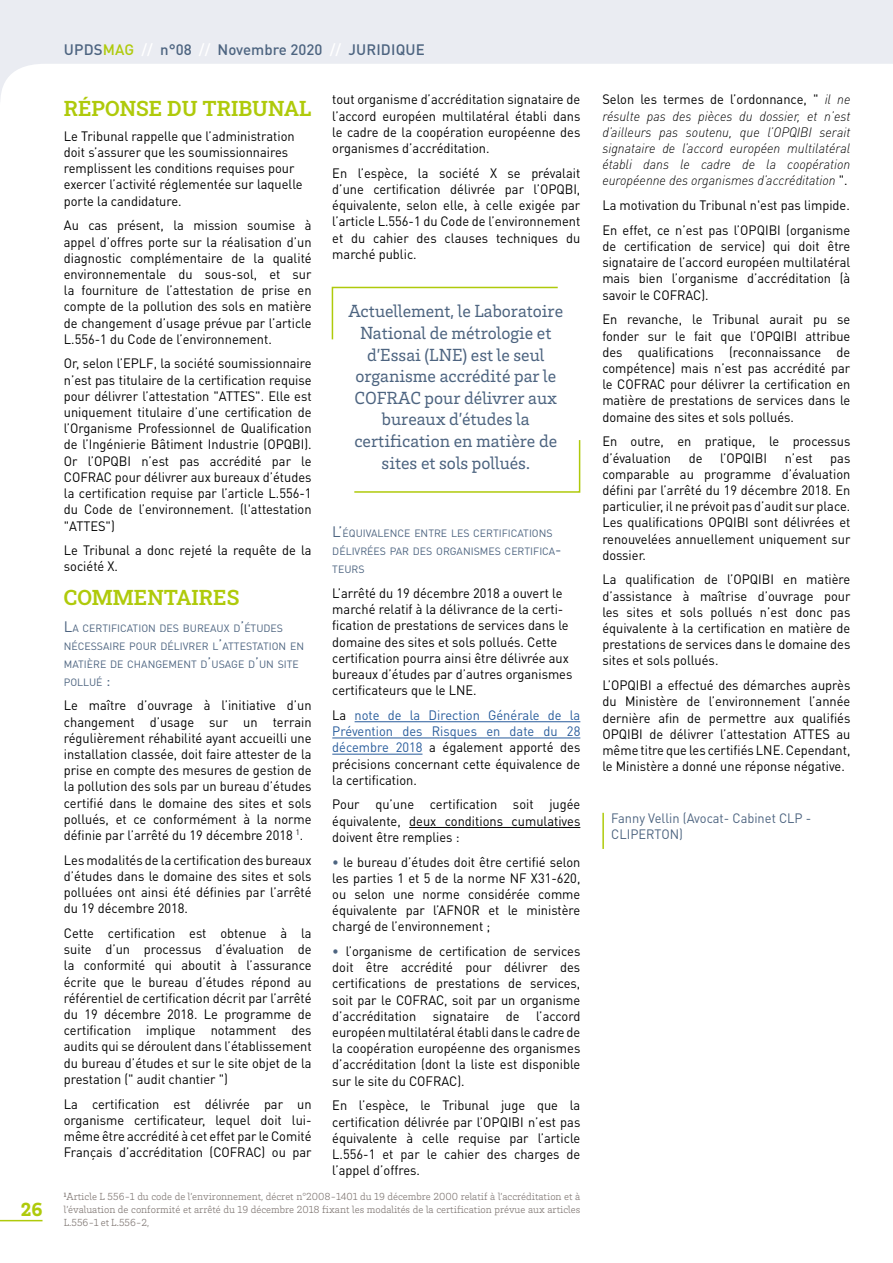
<style>
.page{position:relative;width:893px;height:1263px;background:#fff}
.page>*{position:absolute;margin:0;border:0;box-sizing:border-box;transform-origin:0 0}
.t1{font:600 21px "Roboto Slab";color:#afca0b}
.t2{font:900 19.5px "Brix Slab";color:#afca0b}
.t3{font:18px/21.6px "Brix Slab";color:#4d6480;text-align:center}
.t4{font:500 15px "DIN Pro";letter-spacing:.01em;color:#4d6480}
.t5{font:13.5px/16.2px "DIN Pro";color:#000;text-align:justify;scale:.95 1}
.t6{font:italic 300 13.5px/16.2px "DINOT";color:#000;text-align:justify;scale:.95 1}
.t7{font:13.5px/16.2px "DIN Pro";color:#4d6480;scale:.95 1}
.t8{font:300 10.5px/12.6px "Brix Slab";color:#7e7571;text-align:justify}
.t9{font:10.5px/18px "DIN Pro";color:#4d6480}
.s1{color:#afca0b}
.s2{color:#fff}
.s3{font-size:15px}
.s4{color:#275b9b}
.s5{color:#4d6480}
.s6{font-family:"DINOT";font-weight:300;font-style:italic}
.s7{font-family:"DIN Pro";font-weight:400;font-style:normal}
</style>
<div class="page">
<svg style="left:0;top:0;width:893px;height:99px;fill:#eaecf2"></svg>
<hr style="left:0;top:1220px;width:43px;height:1px;background:#afca0b">
<hr style="left:355px;top:721px;width:225px;height:1px;background:#275b9b">
<hr style="left:332px;top:738px;width:248px;height:1px;background:#275b9b">
<hr style="left:332px;top:754px;width:90px;height:1px;background:#275b9b">
<hr style="left:409px;top:827px;width:171px;height:1px;background:#000">
<svg style="left:354px;top:440px;width:227px;height:53px"></svg>
<svg style="left:331px;top:286px;width:227px;height:54px"></svg>
<hr style="left:602px;top:813px;width:2px;height:36px;background:#afca0b">
<h2 class="t2" style="left:21px;top:1196px;width:23px">26</h2>
<p class="t4" style="left:64px;top:39px;width:362px">UPDS<span class="s1">MAG</span> <span class="s2">//</span> n°08 <span class="s2">//</span> Novembre 2020 <span class="s2">//</span> JURIDIQUE</p>
<h1 class="t1" style="left:64px;top:94px;width:249px">RÉPONSE DU TRIBUNAL</h1>
<p class="t5" style="left:64px;top:127px;width:253px;text-align:left">Le Tribunal rappelle que l’administration doit s’assurer que les soumissionnaires remplissent les conditions requises pour exercer l’activité réglementée sur laquelle porte la candidature.</p>
<p class="t5" style="left:64px;top:217px;width:262px">Au cas présent, la mission soumise à appel d’offres porte sur la réalisation d’un diagnostic complémentaire de la qualité environnementale du sous-sol, et sur la fourniture de l’attestation de prise en compte de la pollution des sols en matière de changement d’usage prévue par l’article L.556-1 du Code de l’environnement.</p>
<p class="t5" style="left:64px;top:355px;width:262px">Or, selon l’EPLF, la société soumissionnaire n’est pas titulaire de la certification requise pour délivrer l’attestation "ATTES". Elle est uniquement titulaire d’une certification de l’Organisme Professionnel de Qualification de l’Ingénierie Bâtiment Industrie (OPQBI).<br>Or l’OPQBI n’est pas accrédité par le COFRAC pour délivrer aux bureaux d’études la certification requise par l’article L.556-1 du Code de l’environnement. (l'attestation "ATTES")</p>
<p class="t5" style="left:64px;top:542px;width:262px">Le Tribunal a donc rejeté la requête de la société X.</p>
<h1 class="t1" style="left:64px;top:583px;width:177px">COMMENTAIRES</h1>
<p class="t9" style="left:64px;top:618px;width:242px"><span class="s3">L</span>A CERTIFICATION DES BUREAUX D<span class="s3">’</span>ÉTUDES<br>NÉCESSAIRE POUR DÉLIVRER L<span class="s3">’</span>ATTESTATION EN<br>MATIÈRE DE CHANGEMENT D<span class="s3">’</span>USAGE D<span class="s3">’</span>UN SITE<br>POLLUÉ <span class="s3">:</span></p>
<p class="t5" style="left:64px;top:697px;width:262px">Le maître d’ouvrage à l’initiative d’un changement d’usage sur un terrain régulièrement réhabilité ayant accueilli une installation classée, doit faire attester de la prise en compte des mesures de gestion de la pollution des sols par un bureau d’études certifié dans le domaine des sites et sols pollués, et ce conformément à la norme définie par l’arrêté du 19 décembre 2018 <sup>1</sup>.</p>
<p class="t5" style="left:64px;top:851px;width:262px">Les modalités de la certification des bureaux d’études dans le domaine des sites et sols polluées ont ainsi été définies par l’arrêté du 19 décembre 2018.</p>
<p class="t5" style="left:64px;top:924px;width:262px">Cette certification est obtenue à la suite d’un processus d’évaluation de la conformité qui aboutit à l’assurance écrite que le bureau d’études répond au référentiel de certification décrit par l’arrêté du 19 décembre 2018. Le programme de certification implique notamment des audits qui se déroulent dans l’établissement du bureau d’études et sur le site objet de la prestation (" audit chantier ")</p>
<p class="t5" style="left:64px;top:1095px;width:262px">La certification est délivrée par un organisme certificateur, lequel doit lui&shy;même être accrédité à cet effet par le Comité Français d’accréditation (COFRAC) ou par</p>
<p class="t5" style="left:332px;top:91px;width:263px">tout organisme d’accréditation signataire de l’accord européen multilatéral établi dans le cadre de la coopération européenne des organismes d’accréditation.</p>
<p class="t5" style="left:332px;top:164px;width:263px">En l’espèce, la société X se prévalait d’une certification délivrée par l’OPQBI, équivalente, selon elle, à celle exigée par l’article L.556-1 du Code de l’environnement et du cahier des clauses techniques du marché public.</p>
<h3 class="t3" style="left:348px;top:300px;width:216px">Actuellement, le Laboratoire<br>National de métrologie et d’Essai (LNE) est le seul organisme accrédité par le<br>COFRAC pour délivrer aux bureaux d’études la certification en matière de sites et sols pollués.</h3>
<p class="t9" style="left:332px;top:524px;width:231px"><span class="s3">L’</span>ÉQUIVALENCE ENTRE LES CERTIFICATIONS<br>DÉLIVRÉES PAR DES ORGANISMES CERTIFICA<span class="s3">-<br></span>TEURS</p>
<p class="t5" style="left:332px;top:584px;width:254px;text-align:left">L’arrêté du 19 décembre 2018 a ouvert le marché relatif à la délivrance de la certi&shy;fication de prestations de services dans le domaine des sites et sols pollués. Cette certification pourra ainsi être délivrée aux bureaux d’études par d’autres organismes certificateurs que le LNE.</p>
<p class="t5" style="left:332px;top:706px;width:263px">La <span class="s4">note de la Direction Générale de la Prévention des Risques en date du 28 décembre 2018</span> a également apporté des précisions concernant cette équivalence de la certification.</p>
<p class="t5" style="left:332px;top:796px;width:263px">Pour qu’une certification soit jugée équivalente, deux conditions cumulatives doivent être remplies :</p>
<p class="t5" style="left:332px;top:853px;width:263px"><span class="s5">•</span> le bureau d’études doit être certifié selon les parties 1 et 5 de la norme NF X31-620, ou selon une norme considérée comme équivalente par l’AFNOR et le ministère chargé de l’environnement ;</p>
<p class="t5" style="left:332px;top:942px;width:263px"><span class="s5">•</span> l’organisme de certification de services doit être accrédité pour délivrer des certifications de prestations de services, soit par le COFRAC, soit par un organisme d’accréditation signataire de l’accord européen multilatéral établi dans le cadre de la coopération européenne des organismes d’accréditation (dont la liste est disponible sur le site du COFRAC).</p>
<p class="t5" style="left:332px;top:1097px;width:263px">En l’espèce, le Tribunal juge que la certification délivrée par l’OPQIBI n’est pas équivalente à celle requise par l’article L.556-1 et par le cahier des charges de l’appel d’offres.</p>
<p class="t8" style="left:64px;top:1190px;width:518px"><sup>1</sup>Article L 556-1 du code de l’environnement, décret n°2008-1401 du 19 décembre 2000 relatif à l’accréditation et à l’évaluation de conformité et arrêté du 19 décembre 2018 fixant les modalités de la certification prévue aux articles L.556-1 et L.556-2,</p>
<p class="t5" style="left:602px;top:91px;width:263px">Selon les termes de l’ordonnance, " <span class="s6">il ne</span></p>
<p class="t6" style="left:602px;top:108px;width:263px">résulte pas des pièces du dossier, et n’est d’ailleurs pas soutenu, que l’OPQIBI serait signataire de l’accord européen multilatéral établi dans le cadre de la coopération européenne des organismes d’accréditation <span class="s7">".</span></p>
<p class="t5" style="left:602px;top:192px;width:263px;line-height:24.8px">La motivation du Tribunal n'est pas limpide.<br>En effet, ce n’est pas l’OPQIBI (organisme</p>
<p class="t5" style="left:602px;top:238px;width:263px">de certification de service) qui doit être signataire de l’accord européen multilatéral mais bien l’organisme d’accréditation (à savoir le COFRAC).</p>
<p class="t5" style="left:602px;top:311px;width:263px">En revanche, le Tribunal aurait pu se fonder sur le fait que l’OPQIBI attribue des qualifications (reconnaissance de compétence) mais n’est pas accrédité par le COFRAC pour délivrer la certification en matière de prestations de services dans le domaine des sites et sols pollués.</p>
<p class="t5" style="left:602px;top:433px;width:263px">En outre, en pratique, le processus d’évaluation</p>
<p class="t5" style="left:689px;top:449px;width:16px">de</p>
<p class="t5" style="left:720px;top:449px;width:51px">l’OPQIBI</p>
<p class="t5" style="left:785px;top:449px;width:31px">n’est</p>
<p class="t5" style="left:602px;top:449px;width:263px;text-indent:228px">pas comparable au programme d’évaluation défini par l’arrêté du 19 décembre 2018. En particulier, il ne prévoit pas d’audit sur place.<br>Les qualifications OPQIBI sont délivrées et renouvelées annuellement uniquement sur dossier.</p>
<p class="t5" style="left:602px;top:571px;width:263px">La qualification de l’OPQIBI en matière d’assistance à maîtrise d’ouvrage pour les sites et sols pollués n’est donc pas équivalente à la certification en matière de prestations de services dans le domaine des sites et sols pollués.</p>
<p class="t5" style="left:602px;top:677px;width:263px">L’OPQIBI a effectué des démarches auprès du Ministère de l’environnement l’année dernière afin de permettre aux qualifiés OPQIBI de délivrer l’attestation ATTES au même titre que les certifiés LNE. Cependant, le Ministère a donné une réponse négative.</p>
<p class="t7" style="left:611px;top:809px;width:212px">Fanny Vellin (Avocat- Cabinet CLP -<br>CLIPERTON)</p>
</div>
